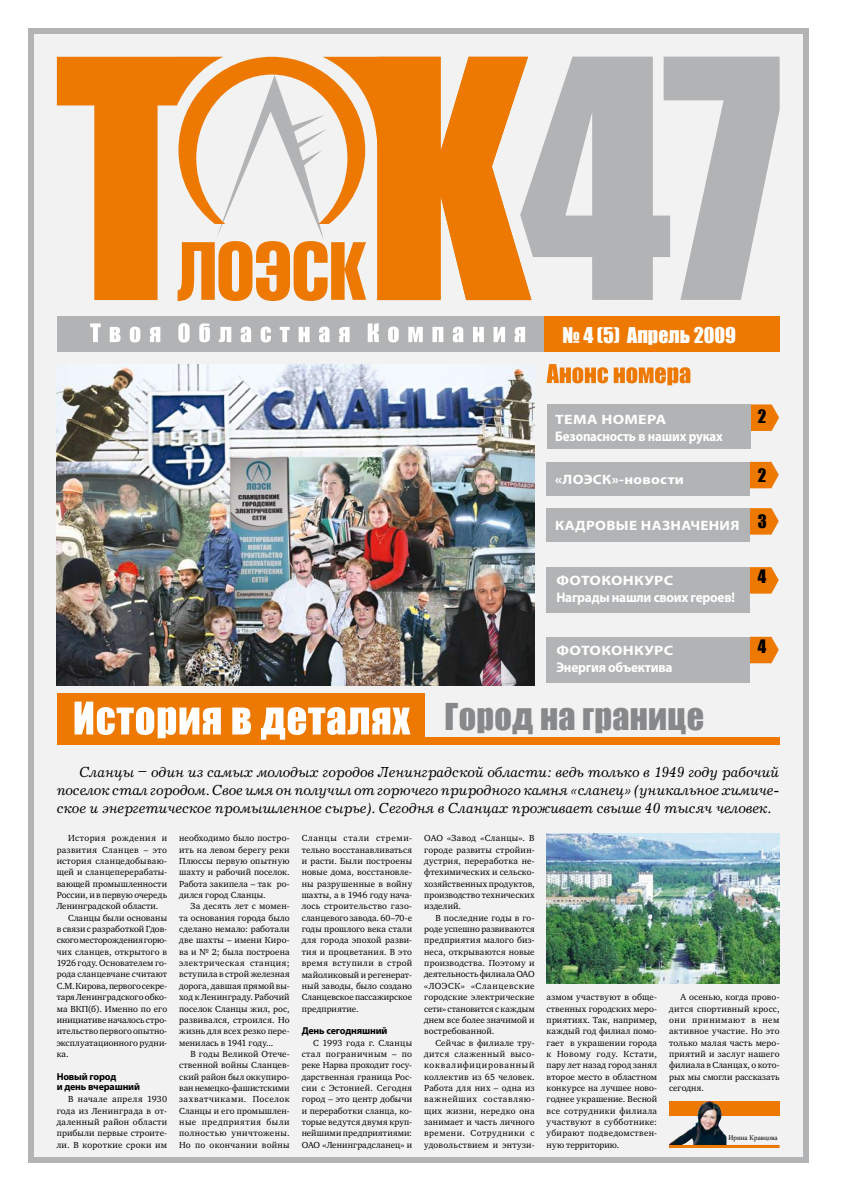
<style>
.page{position:relative;width:842px;height:1191px;background:#fff}
.page>*{position:absolute;margin:0;border:0;box-sizing:border-box;transform-origin:0 0}
.t1{font:34px "Impact";letter-spacing:.01em;color:#87888a}
.t2{font:20px "Impact";color:#fff}
.t3{font:17px "Impact";color:#000}
.t4{font:italic 15px/18px "Journal C";letter-spacing:-.01em;color:#000;text-align:justify}
.t5{font:700 14px "Myriad Pro";letter-spacing:-.02em;color:#fff;scale:.95 1}
.t6{font:700 14px "Myriad Pro";letter-spacing:-.02em;color:#fff;scale:.92 1}
.t7{font:700 13.6px "Myriad Pro";letter-spacing:.02em;color:#fff;scale:1.12 1}
.t8{font:700 13.6px "Myriad Pro";letter-spacing:.02em;color:#fff;scale:1.18 1}
.t9{font:700 10px/10px "Myriad Pro";letter-spacing:-.015em;color:#000}
.t10{font:9px/11.3px "Charter ITC";letter-spacing:.01em;color:#000;text-align:justify}
.t11{font:9px "Charter ITC";letter-spacing:-.01em;color:#000}
.t12{font:9px "Charter ITC";letter-spacing:.03em;color:#000}
.t13{font:9px "Charter ITC";letter-spacing:.045em;color:#000}
.t14{font:9px "Charter ITC";letter-spacing:.055em;color:#000}
.t15{font:7px "Times New Roman";color:#000}
.s1{font-family:"Impact";font-weight:400;font-size:17px;color:#000}
</style>
<div class="page">
<div style="left:28px;top:28px;width:780px;height:1134px;background:#b1b3b4"></div>
<div style="left:34px;top:34px;width:768px;height:1123px;background:#f2f2f3"></div>
<svg style="left:178px;top:57px;width:145px;height:244px"></svg>
<svg style="left:57px;top:57px;width:166px;height:243px;fill:#ed7802"></svg>
<svg style="left:531px;top:57px;width:249px;height:243px;fill:#b1b3b4"></svg>
<svg style="left:323px;top:57px;width:208px;height:243px;fill:#ed7802"></svg>
<div style="left:57px;top:316px;width:722px;height:35px;background:#b1b3b4"></div>
<div style="left:544px;top:316px;width:236px;height:35px;background:#ed7802"></div>
<svg style="left:90px;top:323px;width:435px;height:19px"></svg>
<svg style="left:547px;top:364px;width:143px;height:21px"></svg>
<svg style="left:750px;top:404px;width:29px;height:27px"></svg>
<div style="left:547px;top:404px;width:203px;height:45px;background:#b1b3b4"></div>
<svg style="left:750px;top:462px;width:29px;height:26px"></svg>
<div style="left:547px;top:462px;width:203px;height:33px;background:#b1b3b4"></div>
<svg style="left:750px;top:637px;width:29px;height:26px"></svg>
<div style="left:547px;top:637px;width:203px;height:45px;background:#b1b3b4"></div>
<svg style="left:750px;top:567px;width:29px;height:26px"></svg>
<div style="left:547px;top:567px;width:203px;height:46px;background:#b1b3b4"></div>
<div style="left:57px;top:693px;width:367px;height:51px;background:#ed7802"></div>
<svg style="left:75px;top:701px;width:335px;height:38px"></svg>
<div style="left:416px;top:737px;width:364px;height:7px;background:#ed7802"></div>
<svg style="left:750px;top:508px;width:29px;height:26px"></svg>
<div style="left:547px;top:508px;width:203px;height:33px;background:#b1b3b4"></div>
<div style="left:669px;top:1101px;width:111px;height:15px;background:#ed7802"></div>
<img style="left:669px;top:1101px;width:57px;height:44px">
<hr style="left:669px;top:1145px;width:111px;height:3px;background:#ed7802">
<img style="left:57px;top:365px;width:477px;height:320px">
<img style="left:547px;top:833px;width:233px;height:150px">
<h2 class="t2" style="left:562px;top:319px;width:175px">№ 4 (5) Апрель 2009</h2>
<h3 class="t8" style="left:555px;top:411px;width:96px">ТЕМА НОМЕРА</h3>
<h3 class="t6" style="left:555px;top:427px;width:184px">Безопасность в наших руках</h3>
<h3 class="t3" style="left:758px;top:403px;width:10px">2</h3>
<h3 class="t7" style="left:555px;top:470px;width:116px">«ЛОЭСК»-новости</h3>
<h3 class="t3" style="left:758px;top:462px;width:10px">2</h3>
<h3 class="t7" style="left:555px;top:516px;width:191px">КАДРОВЫЕ НАЗНАЧЕНИЯ <span class="s1">3</span></h3>
<h3 class="t8" style="left:556px;top:572px;width:101px">ФОТОКОНКУPС</h3>
<h3 class="t5" style="left:556px;top:588px;width:189px">Награды нашли своих героев!</h3>
<h3 class="t8" style="left:556px;top:641px;width:101px">ФОТОКОНКУPС</h3>
<h3 class="t5" style="left:556px;top:658px;width:124px">Энергия объектива</h3>
<h1 class="t1" style="left:444px;top:690px;width:261px">Город на границе</h1>
<h3 class="t3" style="left:758px;top:563px;width:10px">4</h3>
<h3 class="t3" style="left:758px;top:633px;width:10px">4</h3>
<p class="t4" style="left:57px;top:763px;width:725px;text-indent:23px">Сланцы – один из самых молодых городов Ленинградской области: ведь только в 1949 году рабочий поселок стал городом. Свое имя он получил от горючего природного камня «сланец» (уникальное химиче&shy;ское и энергетическое промышленное сырье). Сегодня в Сланцах проживает свыше 40 тысяч человек.</p>
<p class="t14" style="left:68px;top:832px;width:101px">История рождения и</p>
<p class="t13" style="left:57px;top:844px;width:112px">развития Сланцев – это</p>
<p class="t12" style="left:57px;top:855px;width:112px">история сланцедобываю-</p>
<p class="t10" style="left:57px;top:866px;width:112px">щей и сланцеперерабаты-</p>
<p class="t10" style="left:57px;top:878px;width:112px">вающей промышленности</p>
<p class="t10" style="left:57px;top:889px;width:112px">России, и в первую очередь</p>
<p class="t10" style="left:57px;top:900px;width:103px">Ленинградской области.</p>
<p class="t10" style="left:68px;top:912px;width:101px">Сланцы были основаны</p>
<p class="t10" style="left:57px;top:923px;width:112px">в связи с разработкой Гдов-</p>
<p class="t11" style="left:57px;top:934px;width:112px">ского месторождения горю-</p>
<p class="t10" style="left:57px;top:946px;width:112px">чих сланцев, открытого в</p>
<p class="t10" style="left:57px;top:957px;width:112px">1926 году. Основателем го-</p>
<p class="t10" style="left:57px;top:968px;width:112px">рода сланцевчане считают</p>
<p class="t11" style="left:57px;top:980px;width:112px">С.М. Кирова, первого секре-</p>
<p class="t10" style="left:57px;top:991px;width:112px">таря Ленинградского обко-</p>
<p class="t10" style="left:57px;top:1002px;width:112px">ма ВКП(б). Именно по его</p>
<p class="t10" style="left:57px;top:1014px;width:112px">инициативе началось стро-</p>
<p class="t10" style="left:57px;top:1025px;width:112px">ительство первого опытно-</p>
<p class="t10" style="left:57px;top:1036px;width:112px">эксплуатационного рудни-</p>
<p class="t10" style="left:57px;top:1048px;width:13px">ка.</p>
<p class="t9" style="left:57px;top:1070px;width:85px">Новый город<br>и день вчерашний</p>
<p class="t10" style="left:57px;top:1093px;width:112px;text-indent:11px">В начале апреля 1930 года из Ленинграда в от&shy;даленный район области прибыли первые строите&shy;ли. В короткие сроки им</p>
<p class="t10" style="left:179px;top:832px;width:112px">необходимо было постро&shy;ить на левом берегу реки Плюссы первую опытную шахту и рабочий поселок.<br>Работа закипела – так ро&shy;дился город Сланцы.</p>
<p class="t10" style="left:179px;top:900px;width:112px;text-indent:11px">За десять лет с момен&shy;та основания города было сделано немало: работали две шахты – имени Киро&shy;ва и № 2; была построена электрическая станция; вступила в строй железная дорога, давшая прямой вы&shy;ход к Ленинграду. Рабочий поселок Сланцы жил, рос, развивался, строился. Но жизнь для всех резко пере&shy;менилась в 1941 году...</p>
<p class="t10" style="left:179px;top:1048px;width:112px;text-indent:11px">В годы Великой Отече&shy;ственной войны Сланцев&shy;ский район был оккупиро&shy;ван немецко-фашистскими захватчиками. Поселок Сланцы и его промышлен&shy;ные предприятия были полностью уничтожены.<br>Но по окончании войны</p>
<p class="t10" style="left:302px;top:832px;width:112px">Сланцы стали стреми&shy;тельно восстанавливаться и расти. Были построены новые дома, восстановле&shy;ны разрушенные в войну шахты, а в 1946 году нача&shy;лось строительство газо&shy;сланцевого завода. 60–70-е годы прошлого века стали для города эпохой разви&shy;тия и процветания. В это время вступили в строй майоликовый и регенерат&shy;ный заводы, было создано Сланцевское пассажирское предприятие.</p>
<p class="t9" style="left:302px;top:1025px;width:87px">День сегодняшний</p>
<p class="t10" style="left:302px;top:1036px;width:112px;text-indent:11px">С 1993 года г. Сланцы стал пограничным – по реке Нарва проходит госу&shy;дарственная граница Рос&shy;сии с Эстонией. Сегодня город – это центр добычи и переработки сланца, ко&shy;торые ведутся двумя круп&shy;нейшими предприятиями:<br>ОАО «Ленинградсланец» и</p>
<p class="t10" style="left:424px;top:832px;width:112px">ОАО «Завод «Сланцы». В городе развиты стройин&shy;дустрия, переработка не&shy;фтехимических и сельско&shy;хозяйственных продуктов, производство технических изделий.</p>
<p class="t10" style="left:424px;top:912px;width:112px;text-indent:11px">В последние годы в го&shy;роде успешно развиваются предприятия малого биз&shy;неса, открываются новые производства. Поэтому и деятельность филиала ОАО «ЛОЭСК» «Сланцевские городские электрические сети» становится с каждым днем все более значимой и востребованной.</p>
<p class="t10" style="left:424px;top:1036px;width:112px;text-indent:11px">Сейчас в филиале тру&shy;дится слаженный высо&shy;коквалифицированный коллектив из 65 человек.<br>Работа для них – одна из важнейших составляю&shy;щих жизни, нередко она занимает и часть личного времени. Сотрудники с удовольствием и энтузи-</p>
<p class="t10" style="left:547px;top:991px;width:112px">азмом участвуют в обще&shy;ственных городских меро&shy;приятиях. Так, например, каждый год филиал помо&shy;гает в украшении города к Новому году. Кстати, пару лет назад город занял второе место в областном конкурсе на лучшее ново&shy;годнее украшение. Весной все сотрудники филиала участвуют в субботнике: убирают подведомствен&shy;ную территорию.</p>
<p class="t10" style="left:669px;top:991px;width:112px;text-indent:11px">А осенью, когда прово&shy;дится спортивный кросс, они принимают в нем активное участие. Но это только малая часть меро&shy;приятий и заслуг нашего филиала в Сланцах, о кото&shy;рых мы смогли рассказать сегодня.</p>
<p class="t15" style="left:729px;top:1132px;width:51px">Ирина Кравцова</p>
</div>
